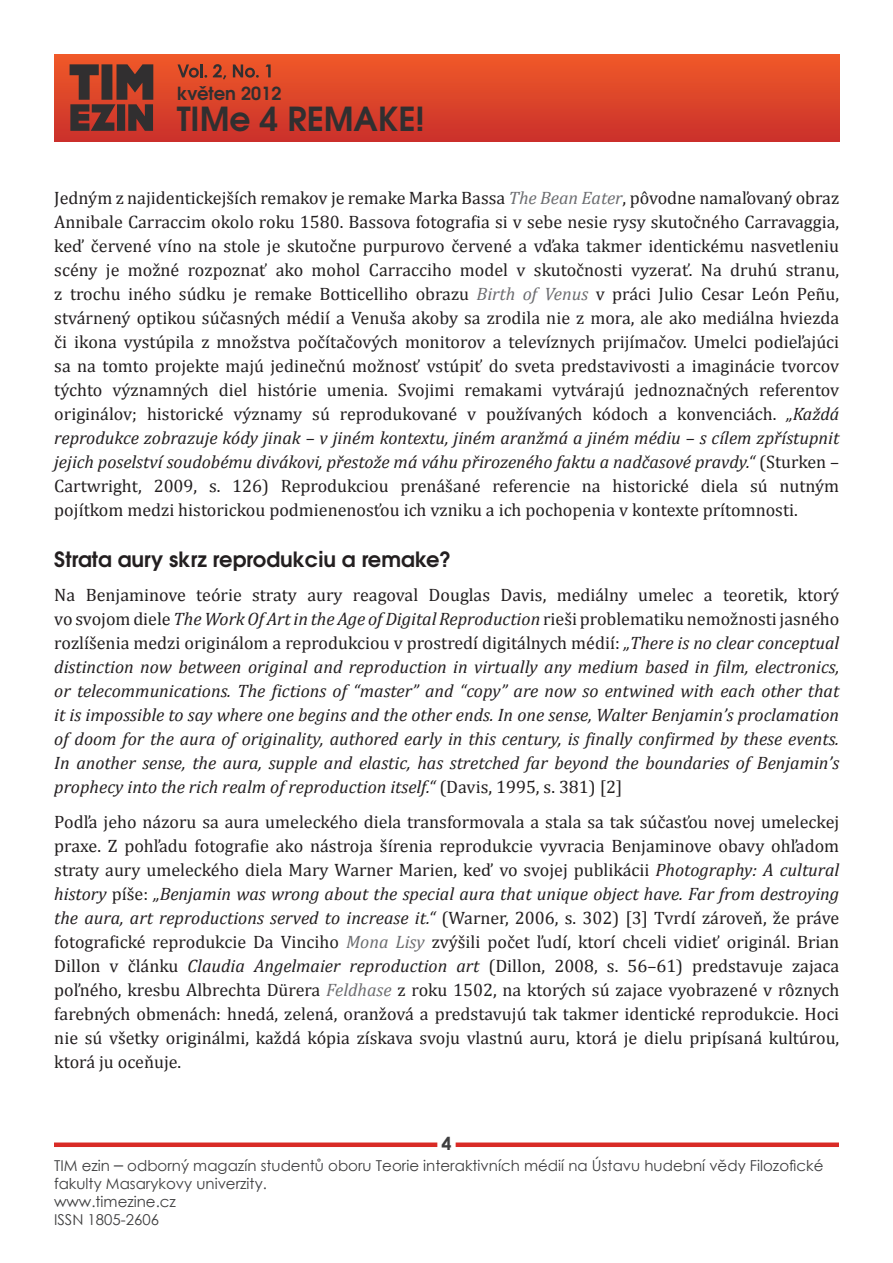
<style>
.page{position:relative;width:893px;height:1263px;background:#fff}
.page>*{position:absolute;margin:0;border:0;box-sizing:border-box;transform-origin:0 0}
.t1{font:700 33px "Te X Gyre Adventor";color:#312f30}
.t2{font:700 21px "Te X Gyre Adventor";color:#231f20}
.t3{font:18px/24px "Cambria";color:#231f20;text-align:justify}
.t4{font:italic 18px/24px "Cambria";color:#231f20;text-align:justify}
.t5{font:700 18px "Te X Gyre Adventor";color:#312f30}
.t6{font:700 18px "Century Gothic";color:#3e3e3f}
.t7{font:15px/18px "Century Gothic";color:#3e3e3f}
.s1{font-style:italic;color:#6c6d70}
.s2{font-style:italic}
.s3{font-style:normal}
.s4{font-size:18px}
</style>
<div class="page">
<div style="left:54px;top:54px;width:785px;height:87px;background:linear-gradient(to bottom,#f05a28,#ca312b)"></div>
<div style="left:54px;top:1142px;width:383px;height:5px;background:#d92b26"></div>
<div style="left:456px;top:1142px;width:383px;height:5px;background:#d92b26"></div>
<svg style="left:70px;top:64px;width:83px;height:67px"></svg>
<svg style="left:177px;top:64px;width:30px;height:14px"></svg>
<svg style="left:213px;top:64px;width:13px;height:16px"></svg>
<svg style="left:233px;top:64px;width:26px;height:14px"></svg>
<svg style="left:266px;top:64px;width:5px;height:13px"></svg>
<p class="t5" style="left:177px;top:78px;width:106px">květen 2012</p>
<p class="t1" style="left:177px;top:90px;width:250px">TIMe 4 REMAKE!</p>
<p class="t3" style="left:54px;top:186px;width:786px">Jedným z najidentickejších remakov je remake Marka Bassa <span class="s1">The Bean Eater</span>, pôvodne namaľovaný obraz Annibale Carraccim okolo roku 1580. Bassova fotografia si v sebe nesie rysy skutočného Carravaggia, keď červené víno na stole je skutočne purpurovo červené a vďaka takmer identickému nasvetleniu scény je možné rozpoznať ako mohol Carracciho model v skutočnosti vyzerať. Na druhú stranu, z trochu iného súdku je remake Botticelliho obrazu <span class="s1">Birth of Venus</span> v práci Julio Cesar León Peñu, stvárnený optikou súčasných médií a Venuša akoby sa zrodila nie z mora, ale ako mediálna hviezda či ikona vystúpila z množstva počítačových monitorov a televíznych prijímačov. Umelci podieľajúci sa na tomto projekte majú jedinečnú možnosť vstúpiť do sveta predstavivosti a imaginácie tvorcov týchto významných diel histórie umenia. Svojimi remakami vytvárajú jednoznačných referentov originálov; historické významy sú reprodukované v používaných kódoch a konvenciách. <span class="s2">„Každá reprodukce zobrazuje kódy jinak – v jiném kontextu, jiném aranžmá a jiném médiu – s cílem zpřístupnit jejich poselství soudobému divákovi, přestože má váhu přirozeného faktu a nadčasové pravdy.“</span> (Sturken – Cartwright, 2009, s. 126) Reprodukciou prenášané referencie na historické diela sú nutným pojítkom medzi historickou podmienenosťou ich vzniku a ich pochopenia v kontexte prítomnosti.</p>
<p class="t2" style="left:54px;top:541px;width:399px">Strata aury skrz reprodukciu a remake?</p>
<p class="t4" style="left:54px;top:582px;width:786px"><span class="s3">Na Benjaminove teórie straty aury reagoval Douglas Davis, mediálny umelec a teoretik, ktorý vo svojom diele</span> The Work Of Art in the Age of Digital Reproduction <span class="s3">rieši problematiku nemožnosti jasného rozlíšenia medzi originálom a reprodukciou v prostredí digitálnych médií:</span> „There is no clear conceptual distinction now between original and reproduction in virtually any medium based in film, electronics, or telecommunications. The fictions of “master” and “copy” are now so entwined with each other that it is impossible to say where one begins and the other ends. In one sense, Walter Benjamin’s proclamation of doom for the aura of originality, authored early in this century, is finally confirmed by these events.<br>In another sense, the aura, supple and elastic, has stretched far beyond the boundaries of Benjamin’s prophecy into the rich realm of reproduction itself.“ <span class="s3">(Davis, 1995, s. 381) [2]</span></p>
<p class="t3" style="left:54px;top:809px;width:786px">Podľa jeho názoru sa aura umeleckého diela transformovala a stala sa tak súčasťou novej umeleckej praxe. Z pohľadu fotografie ako nástroja šírenia reprodukcie vyvracia Benjaminove obavy ohľadom straty aury umeleckého diela Mary Warner Marien, keď vo svojej publikácii <span class="s2">Photography: A cultural history</span> píše: <span class="s2">„Benjamin was wrong about the special aura that unique object have. Far from destroying the aura, art reproductions served to increase it.“</span> (Warner, 2006, s. 302) [3] Tvrdí zároveň, že práve fotografické reprodukcie Da Vinciho <span class="s1">Mona Lisy</span> zvýšili počet ľudí, ktorí chceli vidieť originál. Brian Dillon v článku <span class="s2">Claudia Angelmaier reproduction art</span> (Dillon, 2008, s. 56–61) predstavuje zajaca poľného, kresbu Albrechta Dürera <span class="s1">Feldhase</span> z roku 1502, na ktorých sú zajace vyobrazené v rôznych farebných obmenách: hnedá, zelená, oranžová a predstavujú tak takmer identické reprodukcie. Hoci nie sú všetky originálmi, každá kópia získava svoju vlastnú auru, ktorá je dielu pripísaná kultúrou, ktorá ju oceňuje.</p>
<p class="t6" style="left:441px;top:1130px;width:12px">4</p>
<p class="t7" style="left:54px;top:1156px;width:771px">TIM ezin <span class="s4">–</span> odborný magazín studentů oboru Teorie interaktivních médií na Ústavu hudební vědy Filozofické fakulty Masarykovy univerzity.</p>
<p class="t7" style="left:54px;top:1192px;width:123px">www.timezine.cz</p>
<p class="t7" style="left:54px;top:1210px;width:107px">ISSN 1805-2606</p>
</div>
